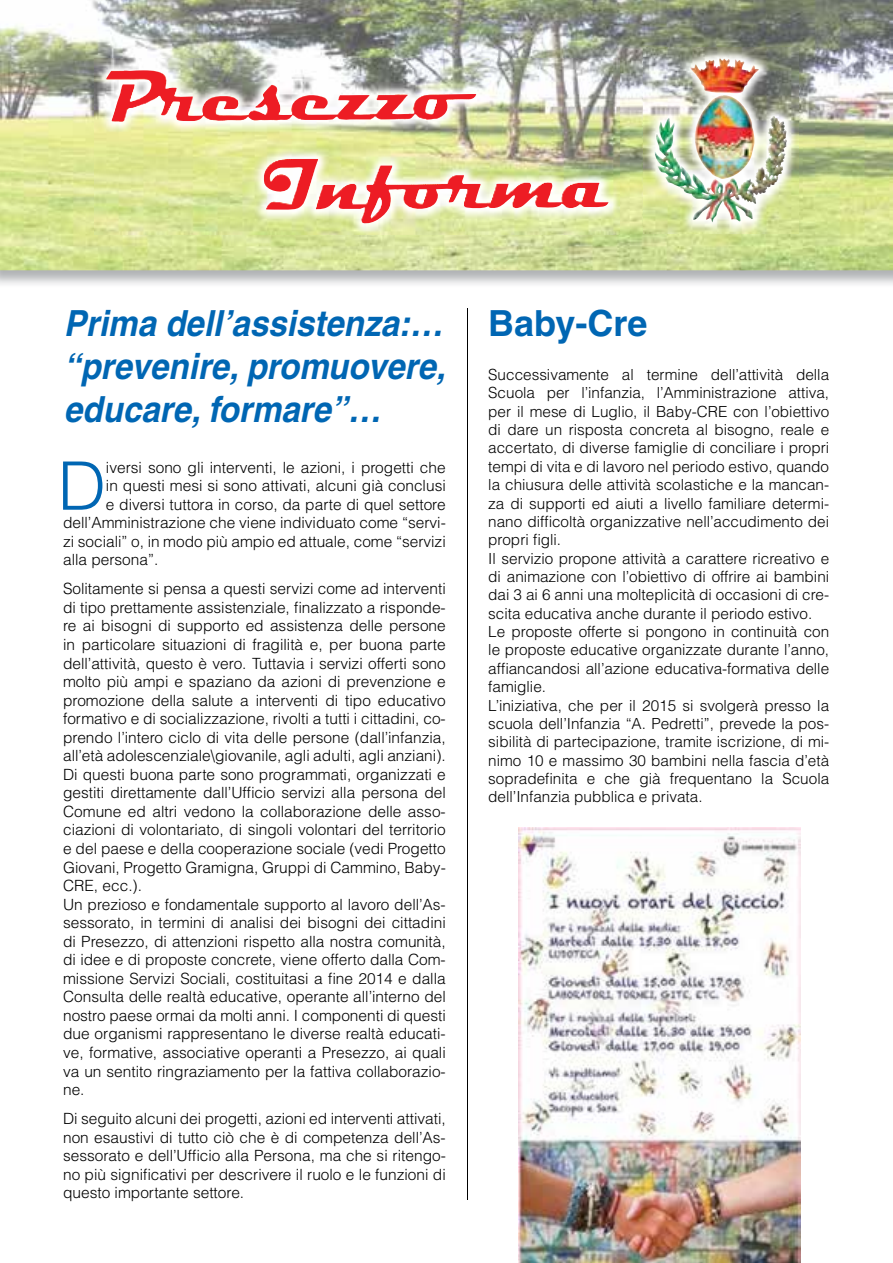
<style>
.page{position:relative;width:893px;height:1263px;background:#fff}
.page>*{position:absolute;margin:0;border:0;box-sizing:border-box;transform-origin:0 0}
.t1{font:300 66.9px "Helvetica";color:#0066b3}
.t2{font:italic 700 36px/43.2px "Helvetica";color:#0066b3;text-align:justify;scale:.92 1}
.t3{font:700 36px "Helvetica";color:#0066b3}
.t4{font:300 15.45px/18.6px "Helvetica";color:#000}
.t5{font:300 15.3px/18.3px "Helvetica";color:#000}
</style>
<div class="page">
<img style="left:0;top:0;width:893px;height:285px">
<img style="left:643px;top:47px;width:155px;height:187px">
<img style="left:690px;top:59px;width:83px;height:120px">
<img style="left:95px;top:58px;width:525px;height:177px">
<img style="left:106px;top:70px;width:370px;height:53px">
<hr style="left:468px;top:308px;width:1px;height:891px;background:#000">
<img style="left:518px;top:827px;width:282px;height:436px">
<h2 class="t2" style="left:64px;top:301px;width:416px">Prima dell’assistenza:… “prevenire, promuovere, educare, formare’’…</h2>
<h1 class="t1" style="left:58px;top:444px;width:50px">D</h1>
<p class="t4" style="left:106px;top:458px;width:341px">iversi sono gli interventi, le azioni, i progetti che</p>
<p class="t4" style="left:106px;top:476px;width:341px">in questi mesi si sono attivati, alcuni già conclusi</p>
<p class="t4" style="left:106px;top:495px;width:341px">e diversi tuttora in corso, da parte di quel settore</p>
<p class="t4" style="left:63px;top:513px;width:384px">dell’Amministrazione che viene individuato come “servi-</p>
<p class="t4" style="left:63px;top:532px;width:384px">zi sociali” o, in modo più ampio ed attuale, come “servizi</p>
<p class="t4" style="left:63px;top:550px;width:97px">alla persona”.</p>
<p class="t4" style="left:63px;top:579px;width:384px">Solitamente si pensa a questi servizi come ad interventi di tipo prettamente assistenziale, finalizzato a risponde&shy;re ai bisogni di supporto ed assistenza delle persone in particolare situazioni di fragilità e, per buona parte dell’attività, questo è vero. Tuttavia i servizi offerti sono molto più ampi e spaziano da azioni di prevenzione e promozione della salute a interventi di tipo educativo formativo e di socializzazione, rivolti a tutti i cittadini, co&shy;prendo l’intero ciclo di vita delle persone (dall’infanzia, all’età adolescenziale\giovanile, agli adulti, agli anziani).<br>Di questi buona parte sono programmati, organizzati e gestiti direttamente dall’Ufficio servizi alla persona del Comune ed altri vedono la collaborazione delle asso&shy;ciazioni di volontariato, di singoli volontari del territorio e del paese e della cooperazione sociale (vedi Progetto Giovani, Progetto Gramigna, Gruppi di Cammino, Baby-CRE, ecc.).<br>Un prezioso e fondamentale supporto al lavoro dell’As&shy;sessorato, in termini di analisi dei bisogni dei cittadini di Presezzo, di attenzioni rispetto alla nostra comunità, di idee e di proposte concrete, viene offerto dalla Com&shy;missione Servizi Sociali, costituitasi a fine 2014 e dalla Consulta delle realtà educative, operante all’interno del nostro paese ormai da molti anni. I componenti di questi due organismi rappresentano le diverse realtà educati&shy;ve, formative, associative operanti a Presezzo, ai quali va un sentito ringraziamento per la fattiva collaborazio&shy;ne.</p>
<p class="t4" style="left:63px;top:1109px;width:384px;text-align:justify">Di seguito alcuni dei progetti, azioni ed interventi attivati, non esaustivi di tutto ciò che è di competenza dell’As&shy;sessorato e dell’Ufficio alla Persona, ma che si ritengo&shy;no più significativi per descrivere il ruolo e le funzioni di questo importante settore.</p>
<h2 class="t3" style="left:488px;top:301px;width:161px">Baby-Cre</h2>
<p class="t5" style="left:488px;top:365px;width:342px">Successivamente al termine dell’attività della Scuola per l’infanzia, l’Amministrazione attiva, per il mese di Luglio, il Baby-CRE con l’obiettivo di dare un risposta concreta al bisogno, reale e accertato, di diverse famiglie di conciliare i propri tempi di vita e di lavoro nel periodo estivo, quando la chiusura delle attività scolastiche e la mancan&shy;za di supporti ed aiuti a livello familiare determi&shy;nano difficoltà organizzative nell’accudimento dei propri figli.<br>Il servizio propone attività a carattere ricreativo e di animazione con l’obiettivo di offrire ai bambini dai 3 ai 6 anni una molteplicità di occasioni di cre&shy;scita educativa anche durante il periodo estivo.<br>Le proposte offerte si pongono in continuità con le proposte educative organizzate durante l’anno, affiancandosi all’azione educativa-formativa delle famiglie.<br>L’iniziativa, che per il 2015 si svolgerà presso la scuola dell’Infanzia “A. Pedretti”, prevede la pos&shy;sibilità di partecipazione, tramite iscrizione, di mi&shy;nimo 10 e massimo 30 bambini nella fascia d’età sopradefinita e che già frequentano la Scuola dell’Infanzia pubblica e privata.</p>
</div>
